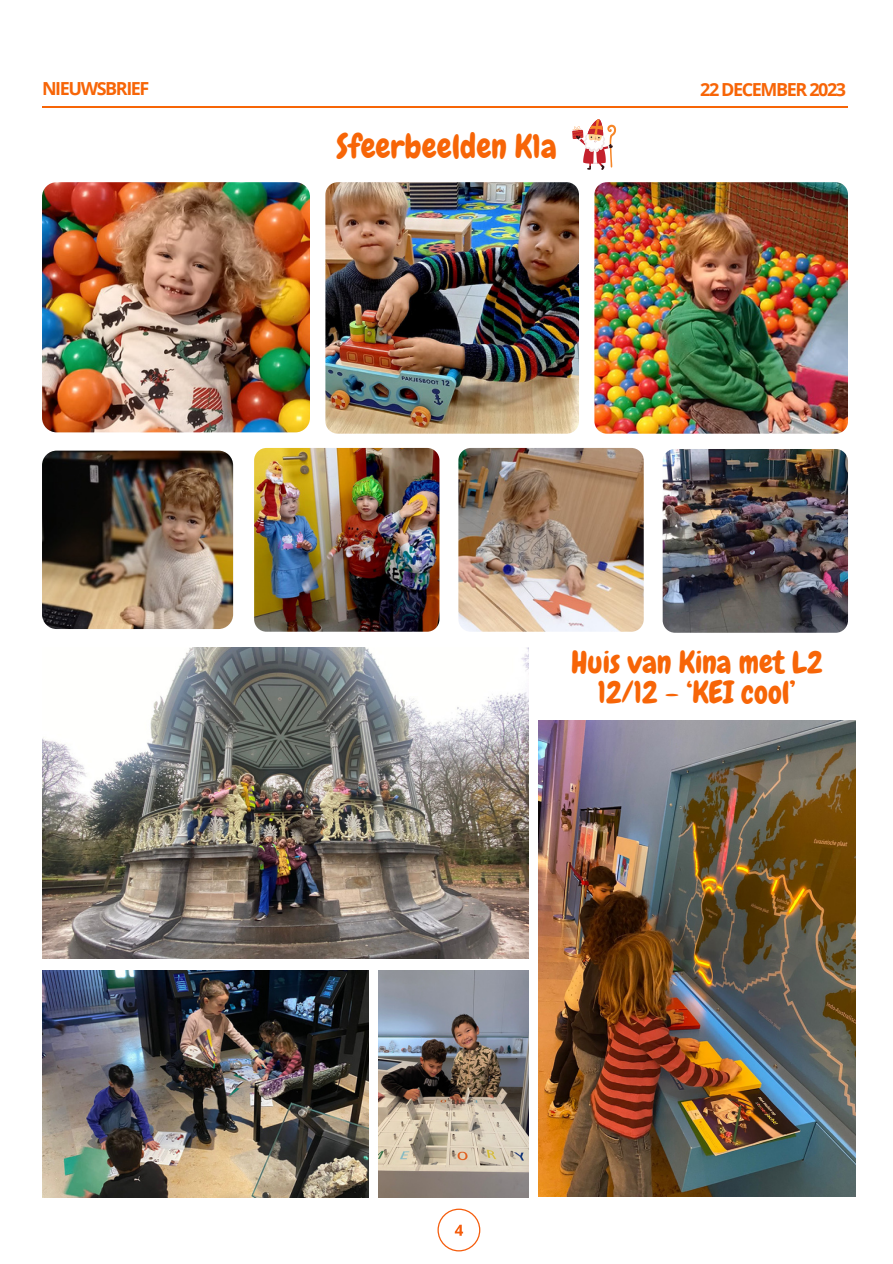
<style>
.page{position:relative;width:893px;height:1264px;background:#fff}
.page>*{position:absolute;margin:0;border:0;box-sizing:border-box;transform-origin:0 0}
.t1{font:33.3px "Chewy";color:#f76507}
.t2{font:30.9px "Chewy";color:#f76507}
.t3{font:700 18px "Open Sans";letter-spacing:-.075em;color:#f76507}
</style>
<div class="page">
<hr style="left:42px;top:106px;width:805px;height:1px;background:#f76507">
<img style="left:42px;top:182px;width:268px;height:250px;border-radius:15px">
<img style="left:325px;top:182px;width:253px;height:251px;border-radius:12px">
<img style="left:42px;top:648px;width:486px;height:310px">
<img style="left:538px;top:720px;width:317px;height:476px">
<img style="left:43px;top:970px;width:325px;height:227px">
<img style="left:378px;top:970px;width:151px;height:227px">
<svg style="left:572px;top:119px;width:44px;height:51px"></svg>
<img style="left:594px;top:182px;width:253px;height:251px;border-radius:12px">
<img style="left:42px;top:450px;width:191px;height:179px">
<img style="left:254px;top:448px;width:185px;height:183px;border-radius:12px">
<img style="left:458px;top:448px;width:185px;height:183px;border-radius:12px">
<img style="left:662px;top:449px;width:185px;height:183px;border-radius:12px">
<svg style="left:437px;top:1208px;width:43px;height:43px"></svg>
<p class="t3" style="left:42px;top:76px;width:109px">NIEUWSBRIEF</p>
<p class="t3" style="left:700px;top:77px;width:147px">22 DECEMBER 2023</p>
<p class="t1" style="left:336px;top:125px;width:222px">Sfeerbeelden K1a</p>
<p class="t2" style="left:571px;top:642px;width:253px">Huis van Kina met L2</p>
<p class="t2" style="left:597px;top:672px;width:200px">12/12 - ‘KEI cool’</p>
</div>
